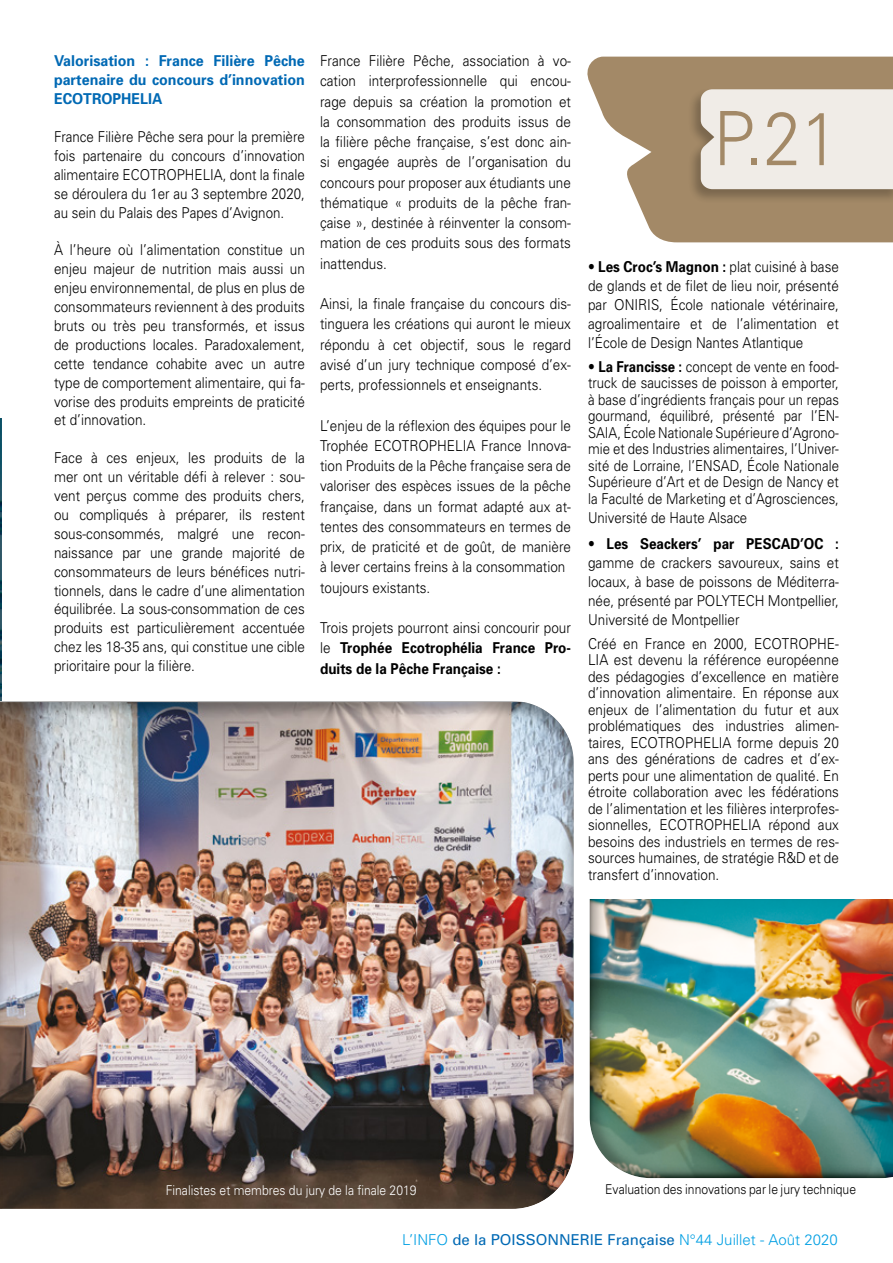
<style>
.page{position:relative;width:893px;height:1263px;background:#fff}
.page>*{position:absolute;margin:0;border:0;box-sizing:border-box;transform-origin:0 0}
.t1{font:300 75px "Univers";color:#a38967;scale:.9 1}
.t2{font:300 15px/18.9px "Univers";color:#000;text-align:justify;scale:.9 1}
.t3{font:300 15px/18.9px "Univers";color:#000;text-align:justify;scale:.89 1}
.t4{font:700 15px/20.2px "Univers";color:#000;text-align:justify;scale:.9 1}
.t5{font:700 15px/18.9px "Univers";color:#0069b4;text-align:justify;scale:.95 1}
.t6{font:300 15px "Univers";color:#009fe3}
.t7{font:300 15px "Univers";color:#000;scale:.88 1}
.t8{font:300 13.5px "Univers";color:#000;scale:.9 1}
.t9{font:300 13.5px "Univers";color:#fff;scale:.9 1}
.s1{font-weight:300}
.s2{font-weight:700}
.s3{font-weight:400;color:#0069b4}
</style>
<div class="page">
<div style="left:587px;top:894px;width:306px;height:286px;background:#000;opacity:.3"></div>
<hr style="left:0;top:417px;width:3px;height:794px;background:#000;opacity:.3">
<div style="left:0;top:700px;width:574px;height:511px;background:#000;opacity:.3"></div>
<svg style="left:587px;top:57px;width:306px;height:186px;fill:#a38967"></svg>
<div style="left:687px;top:88px;width:206px;height:116px;background:#000;opacity:.3"></div>
<div style="left:701px;top:89px;width:192px;height:100px;background:#f0ece7"></div>
<p class="t5" style="left:54px;top:51px;width:266px">Valorisation : France Filière Pêche partenaire du concours d’innovation ECOTROPHELIA</p>
<p class="t3" style="left:54px;top:127px;width:283px">France Filière Pêche sera pour la première fois partenaire du concours d’innovation alimentaire ECOTROPHELIA, dont la finale se déroulera du 1er au 3 septembre 2020, au sein du Palais des Papes d’Avignon.</p>
<p class="t2" style="left:54px;top:240px;width:280px">À l’heure où l’alimentation constitue un enjeu majeur de nutrition mais aussi un enjeu environnemental, de plus en plus de consommateurs reviennent à des produits bruts ou très peu transformés, et issus de productions locales. Paradoxalement, cette tendance cohabite avec un autre type de comportement alimentaire, qui fa&shy;vorise des produits empreints de praticité et d’innovation.</p>
<p class="t2" style="left:54px;top:448px;width:280px">Face à ces enjeux, les produits de la mer ont un véritable défi à relever : sou&shy;vent perçus comme des produits chers, ou compliqués à préparer, ils restent sous-consommés, malgré une recon&shy;naissance par une grande majorité de consommateurs de leurs bénéfices nutri&shy;tionnels, dans le cadre d’une alimentation équilibrée. La sous-consommation de ces produits est particulièrement accentuée chez les 18-35 ans, qui constitue une cible prioritaire pour la filière.</p>
<p class="t2" style="left:320px;top:50px;width:280px;line-height:20.2px">France Filière Pêche, association à vo&shy;cation interprofessionnelle qui encou&shy;rage depuis sa création la promotion et la consommation des produits issus de la filière pêche française, s’est donc ain&shy;si engagée auprès de l’organisation du concours pour proposer aux étudiants une thématique « produits de la pêche fran&shy;çaise », destinée à réinventer la consom&shy;mation de ces produits sous des formats inattendus.</p>
<p class="t2" style="left:320px;top:293px;width:280px;line-height:20.2px">Ainsi, la finale française du concours dis&shy;tinguera les créations qui auront le mieux répondu à cet objectif, sous le regard avisé d’un jury technique composé d’ex&shy;perts, professionnels et enseignants.</p>
<p class="t2" style="left:320px;top:415px;width:280px;line-height:20.2px;text-align:left">L’enjeu de la réflexion des équipes pour le Trophée ECOTROPHELIA France Innova&shy;tion Produits de la Pêche française sera de valoriser des espèces issues de la pêche française, dans un format adapté aux at&shy;tentes des consommateurs en termes de prix, de praticité et de goût, de manière à lever certains freins à la consommation toujours existants.</p>
<p class="t4" style="left:320px;top:617px;width:280px"><span class="s1">Trois projets pourront ainsi concourir pour le</span> Trophée Ecotrophélia France Pro&shy;duits de la Pêche Française :</p>
<h1 class="t1" style="left:713px;top:93px;width:140px">P.21</h1>
<p class="t2" style="left:588px;top:257px;width:280px">• <span class="s2">Les Croc’s Magnon :</span> plat cuisiné à base de glands et de filet de lieu noir, présenté par ONIRIS, École nationale vétérinaire, agroalimentaire et de l’alimentation et l’École de Design Nantes Atlantique</p>
<p class="t2" style="left:588px;top:358px;width:280px;line-height:16.5px">• <span class="s2">La Francisse :</span> concept de vente en food&shy;truck de saucisses de poisson à emporter, à base d’ingrédients français pour un repas gourmand, équilibré, présenté par l’EN-SAIA, École Nationale Supérieure d’Agrono&shy;mie et des Industries alimentaires, l’Univer&shy;sité de Lorraine, l’ENSAD, École Nationale Supérieure d’Art et de Design de Nancy et la Faculté de Marketing et d’Agrosciences,</p>
<p class="t7" style="left:588px;top:508px;width:182px">Université de Haute Alsace</p>
<p class="t2" style="left:588px;top:534px;width:280px">• <span class="s2">Les Seackers’ par PESCAD’OC : </span>gamme de crackers savoureux, sains et locaux, à base de poissons de Méditerra&shy;née, présenté par POLYTECH Montpellier, Université de Montpellier</p>
<p class="t2" style="left:588px;top:634px;width:280px;line-height:16.5px">Créé en France en 2000, ECOTROPHE-LIA est devenu la référence européenne des pédagogies d’excellence en matière d’innovation alimentaire. En réponse aux enjeux de l’alimentation du futur et aux problématiques des industries alimen&shy;taires, ECOTROPHELIA forme depuis 20 ans des générations de cadres et d’ex&shy;perts pour une alimentation de qualité. En étroite collaboration avec les fédérations de l’alimentation et les filières interprofes&shy;sionnelles, ECOTROPHELIA répond aux besoins des industriels en termes de res&shy;sources humaines, de stratégie R&amp;D et de transfert d’innovation.</p>
<p class="t9" style="left:166px;top:1182px;width:280px">Finalistes et membres du jury de la finale 2019</p>
<p class="t8" style="left:605px;top:1181px;width:280px">Evaluation des innovations par le jury technique</p>
<p class="t6" style="left:402px;top:1231px;width:437px">L’INFO <span class="s3">de la POISSONNERIE Française</span> N°44 Juillet - Août 2020</p>
</div>
